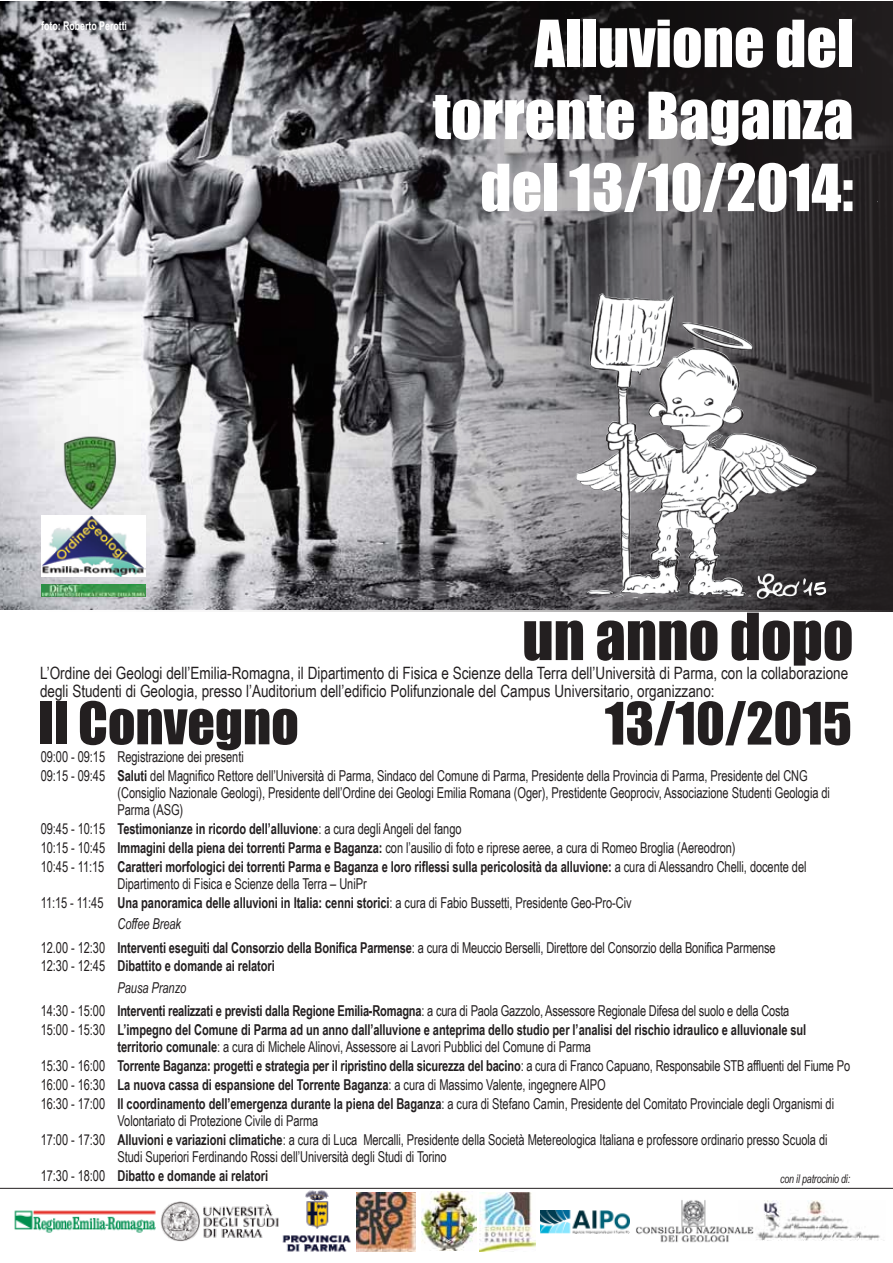
<style>
.page{position:relative;width:893px;height:1263px;background:#fff}
.page>*{position:absolute;margin:0;border:0;box-sizing:border-box;transform-origin:0 0}
.t1{font:60px/72px "Impact";color:#fff;text-align:right}
.t2{font:60px "Impact";color:#231f20}
.t3{font:54px "Impact";color:#231f20}
.t4{font:16.95px/18px "Arial Narrow";color:#231f20}
.t5{font:15px/18.8px "Arial Narrow";letter-spacing:-.005em;color:#231f20;scale:.9 1}
.t6{font:700 15px/18.8px "Arial Narrow";letter-spacing:-.005em;color:#231f20;scale:.9 1}
.t7{font:700 12px "Arial Narrow";letter-spacing:-.005em;color:#fff;scale:.9 1}
.t8{font:italic 12px "Arial Narrow";letter-spacing:-.015em;color:#231f20;scale:.9 1}
.s1{font-weight:700}
.s2{font-weight:400}
.s3{font-style:italic}
.s4{font-weight:400;font-style:italic}
</style>
<div class="page">
<svg style="left:0;top:1px;width:892px;height:610px;background:#68676b"></svg>
<img style="left:756px;top:595px;width:70px;height:5px">
<img style="left:575px;top:201px;width:303px;height:394px">
<img style="left:540px;top:1211px;width:74px;height:23px">
<img style="left:278px;top:1187px;width:79px;height:65px">
<img style="left:14px;top:1210px;width:142px;height:23px">
<img style="left:357px;top:1192px;width:58px;height:59px">
<img style="left:480px;top:1192px;width:56px;height:59px">
<img style="left:6px;top:414px;width:161px;height:197px">
<img style="left:160px;top:1201px;width:121px;height:40px">
<img style="left:422px;top:1191px;width:55px;height:59px">
<img style="left:774px;top:1200px;width:110px;height:41px">
<img style="left:614px;top:1200px;width:160px;height:43px">
<hr style="left:0;top:1188px;width:892px;height:1px;background:#231f20">
<p class="t7" style="left:41px;top:18px;width:97px">foto: Roberto Perotti</p>
<h1 class="t1" style="left:433px;top:7px;width:422px">Alluvione del torrente Baganza del 13/10/2014:</h1>
<h1 class="t2" style="left:522px;top:599px;width:333px">un anno dopo</h1>
<p class="t4" style="left:40px;top:664px;width:810px">L’Ordine dei Geologi dell’Emilia-Romagna, il Dipartimento di Fisica e Scienze della Terra dell’Università di Parma, con la collaborazione degli Studenti di Geologia, presso l’Auditorium dell’edificio Polifunzionale del Campus Universitario, organizzano:</p>
<h2 class="t3" style="left:38px;top:690px;width:262px">Il Convegno</h2>
<h2 class="t3" style="left:605px;top:690px;width:249px">13/10/2015</h2>
<p class="t5" style="left:41px;top:747px;width:854px">09:00 - 09:15 Registrazione dei presenti<br>09:15 - 09:45 <span class="s1">Saluti</span> del Magnifico Rettore dell’Università di Parma, Sindaco del Comune di Parma, Presidente della Provincia di Parma, Presidente del CNG</p>
<p class="t5" style="left:118px;top:784px;width:793px;line-height:17.2px">(Consiglio Nazionale Geologi), Presidente dell’Ordine dei Geologi Emilia Romana (Oger), Prestidente Geoprociv, Associazione Studenti Geologia di<br>Parma (ASG)</p>
<p class="t6" style="left:41px;top:819px;width:852px"><span class="s2">09:45 - 10:15</span> Testimonianze in ricordo dell’alluvione<span class="s2">: a cura degli Angeli del fango<br>10:15 - 10:45</span> Immagini della piena dei torrenti Parma e Baganza: <span class="s2">con l’ausilio di foto e riprese aeree, a cura di Romeo Broglia (Aereodron)<br>10:45 - 11:15</span> Caratteri morfologici dei torrenti Parma e Baganza e loro riflessi sulla pericolosità da alluvione: <span class="s2">a cura di Alessandro Chelli, docente del</span></p>
<p class="t5" style="left:41px;top:874px;width:658px;text-indent:77px">Dipartimento di Fisica e Scienze della Terra – UniPr<br>11:15 - 11:45 <span class="s1">Una panoramica delle alluvioni in Italia: cenni storici</span>: a cura di Fabio Bussetti, Presidente Geo-Pro-Civ</p>
<p class="t5" style="left:41px;top:912px;width:818px;line-height:23.2px;text-indent:77px"><span class="s3">Coffee Break<br></span>12.00 - 12:30 <span class="s1">Interventi eseguiti dal Consorzio della Bonifica Parmense</span>: a cura di Meuccio Berselli, Direttore del Consorzio della Bonifica Parmense</p>
<p class="t6" style="left:118px;top:955px;width:176px;line-height:21.8px;text-indent:-77px"><span class="s2">12:30 - 12:45</span> Dibattito e domande ai relatori<br><span class="s4">Pausa Pranzo</span></p>
<p class="t6" style="left:41px;top:1001px;width:852px"><span class="s2">14:30 - 15:00</span> Interventi realizzati e previsti dalla Regione Emilia-Romagna<span class="s2">: a cura di Paola Gazzolo, Assessore Regionale Difesa del suolo e della Costa<br>15:00 - 15:30</span> L’impegno del Comune di Parma ad un anno dall’alluvione e anteprima dello studio per l’analisi del rischio idraulico e alluvionale sul</p>
<p class="t5" style="left:41px;top:1037px;width:901px;text-indent:77px"><span class="s1">territorio comunale</span>: a cura di Michele Alinovi, Assessore ai Lavori Pubblici del Comune di Parma<br>15:30 - 16:00 <span class="s1">Torrente Baganza: progetti e strategia per il ripristino della sicurezza del bacino</span>: a cura di Franco Capuano, Responsabile STB affluenti del Fiume Po 16:00 - 16:30 <span class="s1">La nuova cassa di espansione del Torrente Baganza</span>: a cura di Massimo Valente, ingegnere AIPO<br>16:30 - 17:00 <span class="s1">Il coordinamento dell’emergenza durante la piena del Baganza</span>: a cura di Stefano Camin, Presidente del Comitato Provinciale degli Organismi di</p>
<p class="t5" style="left:41px;top:1111px;width:876px;text-indent:77px">Volontariato di Protezione Civile di Parma<br>17:00 - 17:30 <span class="s1">Alluvioni e variazioni climatiche</span>: a cura di Luca Mercalli, Presidente della Società Metereologica Italiana e professore ordinario presso Scuola di</p>
<p class="t5" style="left:41px;top:1147px;width:453px;text-indent:77px">Studi Superiori Ferdinando Rossi dell’Università degli Studi di Torino<br>17:30 - 18:00 <span class="s1">Dibatto e domande ai relatori</span></p>
<p class="t8" style="left:780px;top:1172px;width:79px">con il patrocinio di:</p>
</div>
